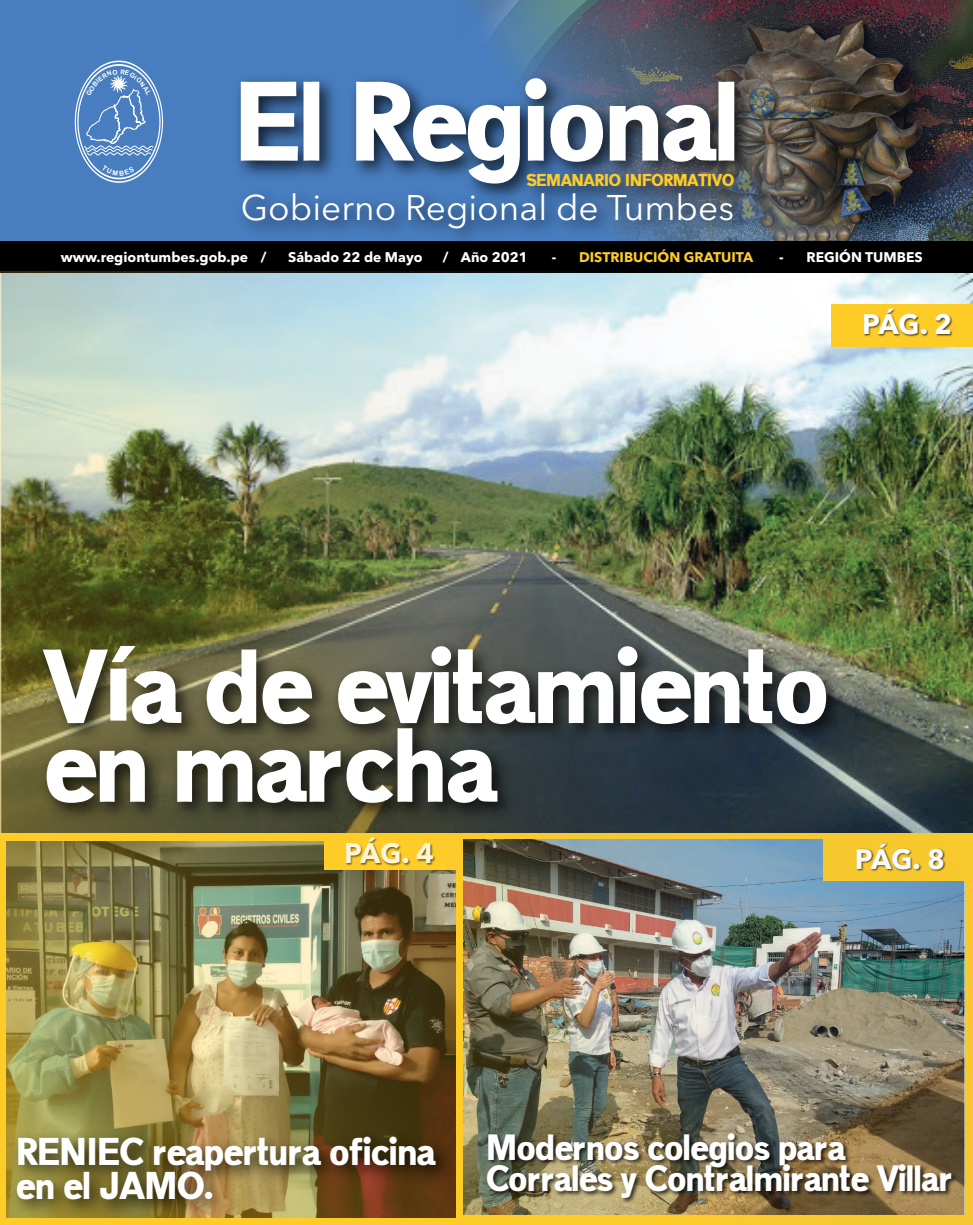
<style>
.page{position:relative;width:973px;height:1225px;background:#fff}
.page>*{position:absolute;margin:0;border:0;box-sizing:border-box;transform-origin:0 0}
.t1{font:107.89px "Maximum Impact";color:#fff}
.t2{font:700 106.4px "Myriad Pro";color:#fff}
.t3{font:100.54px/78.8px "Maximum Impact";color:#fff}
.t4{font:37.1px/34.1px "Maximum Impact";color:#fff}
.t5{font:35.35px "Avenir Next LT Pro";color:#fff}
.t6{font:35px/31.1px "Maximum Impact";color:#fff}
.t7{font:700 27.91px "Avenir Next LT Pro";letter-spacing:-.04em;color:#fff}
.t8{font:16.54px "Maximum Impact";color:#fecc27}
.t9{font:700 13.91px "Avenir Next LT Pro";color:#fff}
.t10{font:700 13.91px "Avenir Next LT Pro";color:#fecc27}
.s1{color:#fff}
</style>
<div class="page">
<div style="left:0;top:0;width:906px;height:264px;background:#487dbf"></div>
<img style="left:958px;top:0;width:15px;height:242px">
<img style="left:469px;top:0;width:489px;height:242px">
<img style="left:237px;top:55px;width:527px;height:164px">
<img style="left:228px;top:177px;width:531px;height:65px">
<div style="left:0;top:242px;width:973px;height:31px;background:#000001"></div>
<img style="left:0;top:272px;width:972px;height:953px">
<img style="left:4px;top:1120px;width:466px;height:105px">
<img style="left:30px;top:623px;width:849px;height:235px">
<img style="left:484px;top:1126px;width:477px;height:83px">
<svg style="left:75px;top:61px;width:88px;height:122px"></svg>
<h1 class="t1" style="left:235px;top:55px;width:506px">El Regional</h1>
<p class="t8" style="left:527px;top:169px;width:209px">SEMANARIO INFORMATIVO</p>
<h3 class="t5" style="left:241px;top:186px;width:495px">Gobierno Regional de Tumbes</h3>
<p class="t9" style="left:61px;top:248px;width:207px">www.regiontumbes.gob.pe /</p>
<p class="t9" style="left:288px;top:248px;width:136px">Sábado 22 de Mayo</p>
<p class="t9" style="left:443px;top:248px;width:87px">/ Año 2021</p>
<p class="t10" style="left:552px;top:248px;width:203px"><span class="s1">-</span> DISTRIBUCIÓN GRATUITA</p>
<p class="t9" style="left:779px;top:248px;width:145px">- REGIÓN TUMBES</p>
<h3 class="t7" style="left:862px;top:307px;width:92px">PÁG. 2</h3>
<h2 class="t2" style="left:104px;top:615px;width:31px">í</h2>
<h3 class="t3" style="left:45px;top:650px;width:785px">V a de evitamiento en marcha</h3>
<h3 class="t7" style="left:344px;top:836px;width:92px">PÁG. 4</h3>
<h3 class="t7" style="left:855px;top:842px;width:92px">PÁG. 8</h3>
<h3 class="t4" style="left:17px;top:1135px;width:420px">RENIEC reapertura oficina en el JAMO.</h3>
<h3 class="t6" style="left:486px;top:1133px;width:468px">Modernos colegios para<br>Corrales y Contralmirante Villar</h3>
</div>
